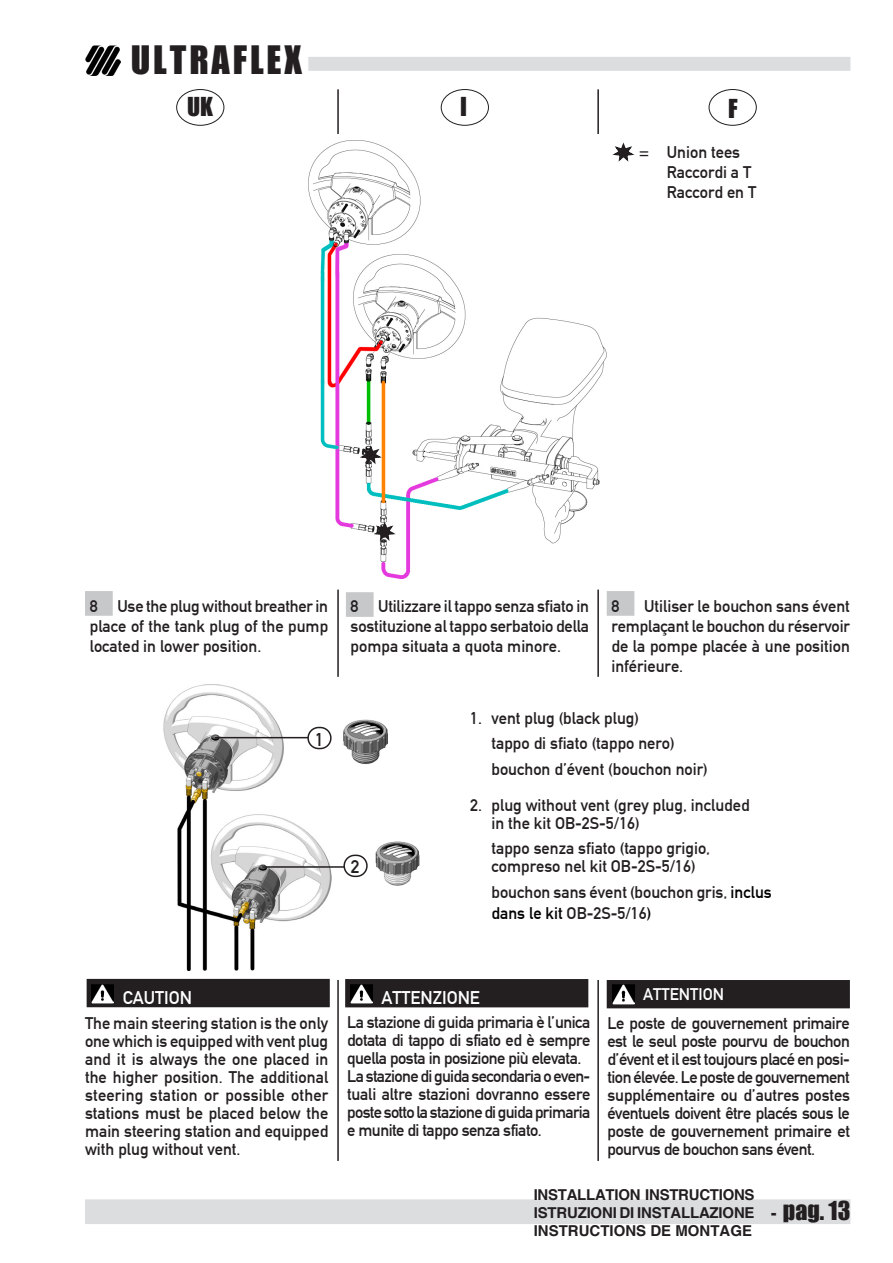
<style>
.page{position:relative;width:893px;height:1263px;background:#fff}
.page>*{position:absolute;margin:0;border:0;box-sizing:border-box;transform-origin:0 0}
.t1{font:36px "Impact";letter-spacing:.08em;color:#231f20}
.t2{font:24px "Impact";color:#231f20}
.biocom_testo{font:18px "DIN Mittelschrift";color:#fff}
.t3{font:18px "DIN Mittelschrift";color:#231f20}
.ORMA_TESTO{font:16.5px/18px "DIN Mittelschrift";letter-spacing:-.01em;color:#231f20;text-align:justify}
.biocom_testo-2{font:16.5px/18px "DIN Mittelschrift";color:#231f20}
.biocom_testo-3{font:16.5px "DIN Mittelschrift";color:#fff}
.t4{font:700 15px/18px "Helvetica";letter-spacing:-.015em;color:#231f20;text-align:justify}
.s1{color:#000}
.s2{font-size:18px}
</style>
<div class="page">
<hr style="left:337px;top:89px;width:2px;height:1072px;background:#231f20">
<hr style="left:597px;top:89px;width:2px;height:1072px;background:#231f20">
<div style="left:308px;top:57px;width:542px;height:14px;background:#dcdddf"></div>
<img style="left:85px;top:46px;width:35px;height:30px">
<div style="left:85px;top:1199px;width:765px;height:25px;background:#dcdddf;border:2px solid #dcdddf"></div>
<div style="left:176px;top:89px;width:48px;height:36px;border:1px solid #231f20;border-radius:50%"></div>
<div style="left:441px;top:89px;width:48px;height:36px;border:1px solid #231f20;border-radius:50%"></div>
<div style="left:709px;top:89px;width:47px;height:36px;border:1px solid #231f20;border-radius:50%"></div>
<div style="left:85px;top:134px;width:765px;height:456px;background:#fff"></div>
<img style="left:308px;top:141px;width:299px;height:437px">
<svg style="left:357px;top:445px;width:27px;height:21px"></svg>
<svg style="left:612px;top:143px;width:23px;height:19px"></svg>
<svg style="left:371px;top:522px;width:27px;height:21px"></svg>
<div style="left:85px;top:677px;width:765px;height:303px;background:#fff"></div>
<div style="left:346px;top:592px;width:28px;height:25px;background:#c7c8ca;border:3px solid #c7c8ca"></div>
<div style="left:607px;top:591px;width:27px;height:25px;background:#c7c8ca"></div>
<div style="left:85px;top:591px;width:28px;height:25px;background:#c7c8ca;border:3px solid #c7c8ca"></div>
<img style="left:163px;top:684px;width:169px;height:286px">
<hr style="left:215px;top:737px;width:93px;height:1px;background:#231f20">
<div style="left:308px;top:727px;width:23px;height:21px;background:#fff;border-radius:10px"></div>
<div style="left:307px;top:727px;width:25px;height:22px;border:2px solid #231f20;border-radius:10px"></div>
<div style="left:343px;top:854px;width:25px;height:23px;border:2px solid #231f20;border-radius:10px"></div>
<hr style="left:262px;top:866px;width:82px;height:2px;background:#231f20">
<img style="left:375px;top:841px;width:45px;height:45px">
<img style="left:343px;top:719px;width:45px;height:45px">
<div style="left:346px;top:980px;width:242px;height:27px;background:#231f20"></div>
<div style="left:345px;top:979px;width:243px;height:28px;border:2px solid #231f20"></div>
<img style="left:350px;top:984px;width:22px;height:20px">
<div style="left:607px;top:981px;width:242px;height:26px;background:#231f20"></div>
<div style="left:607px;top:980px;width:243px;height:28px;border:2px solid #231f20"></div>
<img style="left:612px;top:984px;width:23px;height:20px">
<div style="left:87px;top:980px;width:242px;height:26px;background:#231f20"></div>
<div style="left:87px;top:979px;width:243px;height:28px;border:2px solid #231f20"></div>
<img style="left:92px;top:984px;width:22px;height:20px">
<h1 class="t1" style="left:131px;top:32px;width:173px">ULTRAFLEX</h1>
<h2 class="t2" style="left:187px;top:88px;width:28px">UK</h2>
<h2 class="t2" style="left:460px;top:88px;width:8px">I</h2>
<h2 class="t2" style="left:728px;top:90px;width:11px">F</h2>
<p class="ORMA_TESTO" style="left:639px;top:143px;width:102px">= Union tees</p>
<p class="ORMA_TESTO" style="left:667px;top:163px;width:86px">Raccordi a T</p>
<p class="ORMA_TESTO" style="left:667px;top:183px;width:91px">Raccord en T</p>
<p class="ORMA_TESTO" style="left:90px;top:597px;width:240px;line-height:19.8px">8 Use the plug without breather in place of the tank plug of the pump located in lower position.</p>
<p class="t3" style="left:315px;top:729px;width:10px">1</p>
<p class="ORMA_TESTO" style="left:351px;top:596px;width:240px;line-height:19.8px">8 Utilizzare il tappo senza sfiato in sostituzione al tappo serbatoio della pompa situata a quota minore.</p>
<p class="ORMA_TESTO" style="left:611px;top:598px;width:9px">8</p>
<p class="ORMA_TESTO" style="left:611px;top:597px;width:240px;line-height:19.8px;text-indent:33px">Utiliser le bouchon sans évent remplaçant le bouchon du réservoir de la pompe placée à une position inférieure.</p>
<p class="t3" style="left:351px;top:856px;width:10px">2</p>
<p class="biocom_testo-2" style="left:470px;top:709px;width:170px">1. vent plug (black plug)</p>
<p class="biocom_testo-2" style="left:491px;top:734px;width:185px">tappo di sfiato (tappo nero)</p>
<p class="biocom_testo-2" style="left:491px;top:760px;width:218px">bouchon d’évent (bouchon noir)</p>
<p class="biocom_testo-2" style="left:491px;top:796px;width:260px;text-indent:-21px">2. plug without vent (grey plug, included in the kit OB-2S-5/16)</p>
<p class="biocom_testo-2" style="left:491px;top:839px;width:220px">tappo senza sfiato (tappo grigio, compreso nel kit OB-2S-5/16)</p>
<p class="biocom_testo-2" style="left:491px;top:881px;width:282px;line-height:21.6px">bouchon sans évent (bouchon gris, <span class="s1">inclus dans le kit</span> OB-2S-5/16<span class="s1">)</span></p>
<p class="biocom_testo" style="left:123px;top:987px;width:71px">CAUTION</p>
<p class="ORMA_TESTO" style="left:85px;top:1014px;width:245px">The main steering station is the only one which is equipped with vent plug and it is always the one placed in the higher position. The additional steering station or possible other stations must be placed below the main steering station and equipped with plug without vent.</p>
<p class="biocom_testo" style="left:381px;top:987px;width:100px">ATTENZIONE</p>
<p class="ORMA_TESTO" style="left:347px;top:1013px;width:245px">La stazione di guida primaria è l’unica dotata di tappo di sfiato ed è sempre quella posta in posizione più elevata.</p>
<p class="ORMA_TESTO" style="left:347px;top:1067px;width:245px">La stazione di guida secondaria o even&shy;tuali altre stazioni dovranno essere poste sotto la stazione di guida primaria e munite di tappo senza sfiato.</p>
<p class="biocom_testo-3" style="left:643px;top:985px;width:82px">ATTENTION</p>
<p class="ORMA_TESTO" style="left:607px;top:1014px;width:244px">Le poste de gouvernement primaire est le seul poste pourvu de bouchon d’évent et il est toujours placé en posi&shy;tion élevée. Le poste de gouvernement supplémentaire ou d’autres postes éventuels doivent être placés sous le poste de gouvernement primaire et pourvus de bouchon sans évent.</p>
<p class="t4" style="left:534px;top:1186px;width:222px">INSTALLATION INSTRUCTIONS ISTRUZIONI DI INSTALLAZIONE INSTRUCTIONS DE MONTAGE</p>
<h2 class="t2" style="left:771px;top:1192px;width:81px"><span class="s2">-</span> pag. 13</h2>
</div>
